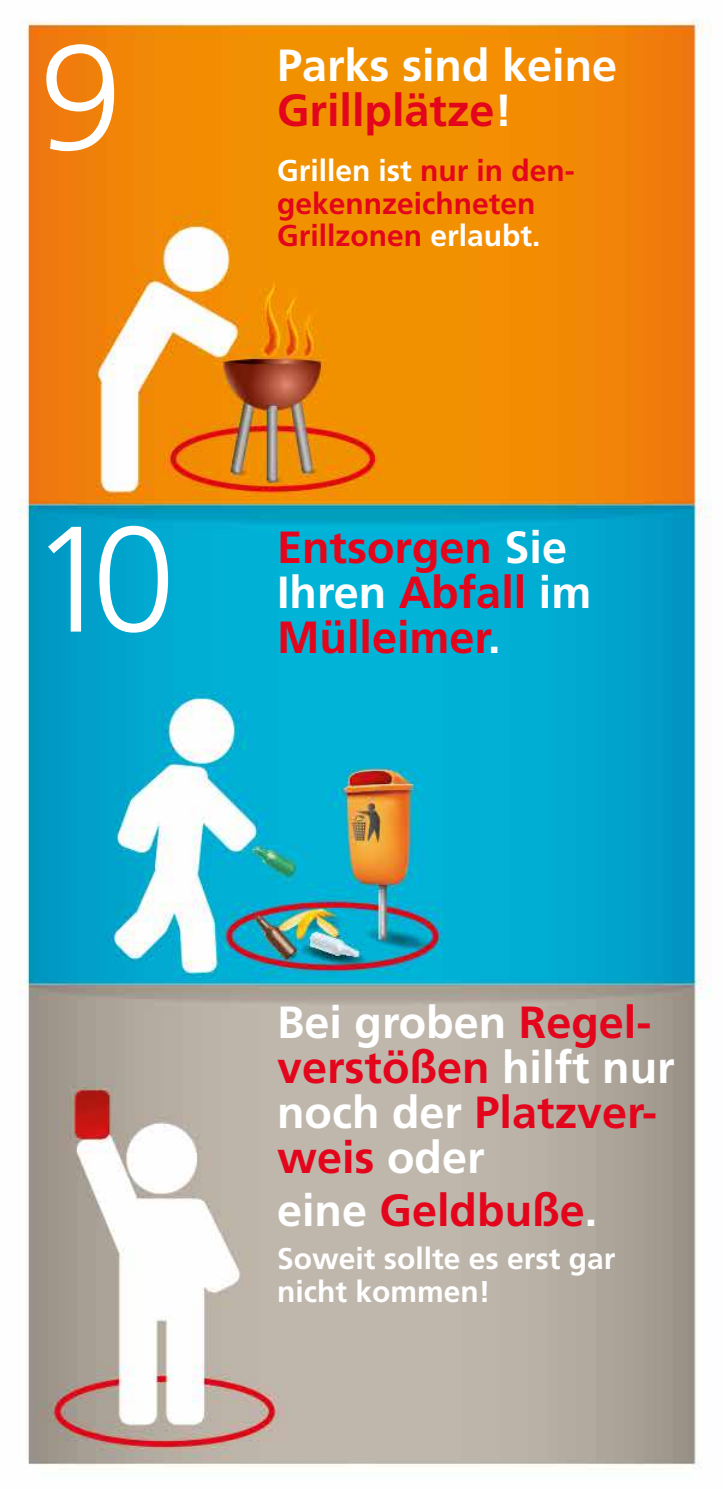
<style>
.page{position:relative;width:723px;height:1489px;background:#fff}
.page>*{position:absolute;margin:0;border:0;box-sizing:border-box;transform-origin:0 0}
.t1{font:300 150px "Frutiger";color:#fff}
.t2{font:700 45px/45px "Frutiger";color:#fff}
.t3{font:700 45px/45px "Frutiger";color:#e3051b}
.t4{font:700 30px/32.5px "Frutiger";color:#e3051b}
.t5{font:700 30px/32.5px "Frutiger";color:#fff}
.s1{color:#e3051b}
.s2{color:#fff}
</style>
<div class="page">
<img style="left:19px;top:19px;width:693px;height:1448px">
<h1 class="t1" style="left:39px;top:13px;width:85px">9</h1>
<p class="t2" style="left:277px;top:43px;width:342px">Parks sind keine<br><span class="s1">Grillplätze</span>!</p>
<p class="t4" style="left:277px;top:154px;width:299px"><span class="s2">Grillen ist</span> nur in den&shy;gekennzeichneten<br>Grillzonen <span class="s2">erlaubt.</span></p>
<h1 class="t1" style="left:30px;top:495px;width:147px">10</h1>
<p class="t3" style="left:277px;top:524px;width:316px">Entsorgen <span class="s2">Sie<br>Ihren</span> Abfall <span class="s2">im<br></span>Mülleimer<span class="s2">.</span></p>
<p class="t2" style="left:277px;top:999px;width:399px">Bei groben <span class="s1">Regel&shy;verstößen</span> hilft nur noch der <span class="s1">Platzver&shy;weis</span> oder</p>
<p class="t3" style="left:277px;top:1186px;width:322px"><span class="s2">eine</span> Geldbuße<span class="s2">.</span></p>
<p class="t5" style="left:277px;top:1242px;width:340px">Soweit sollte es erst gar nicht kommen!</p>
</div>
